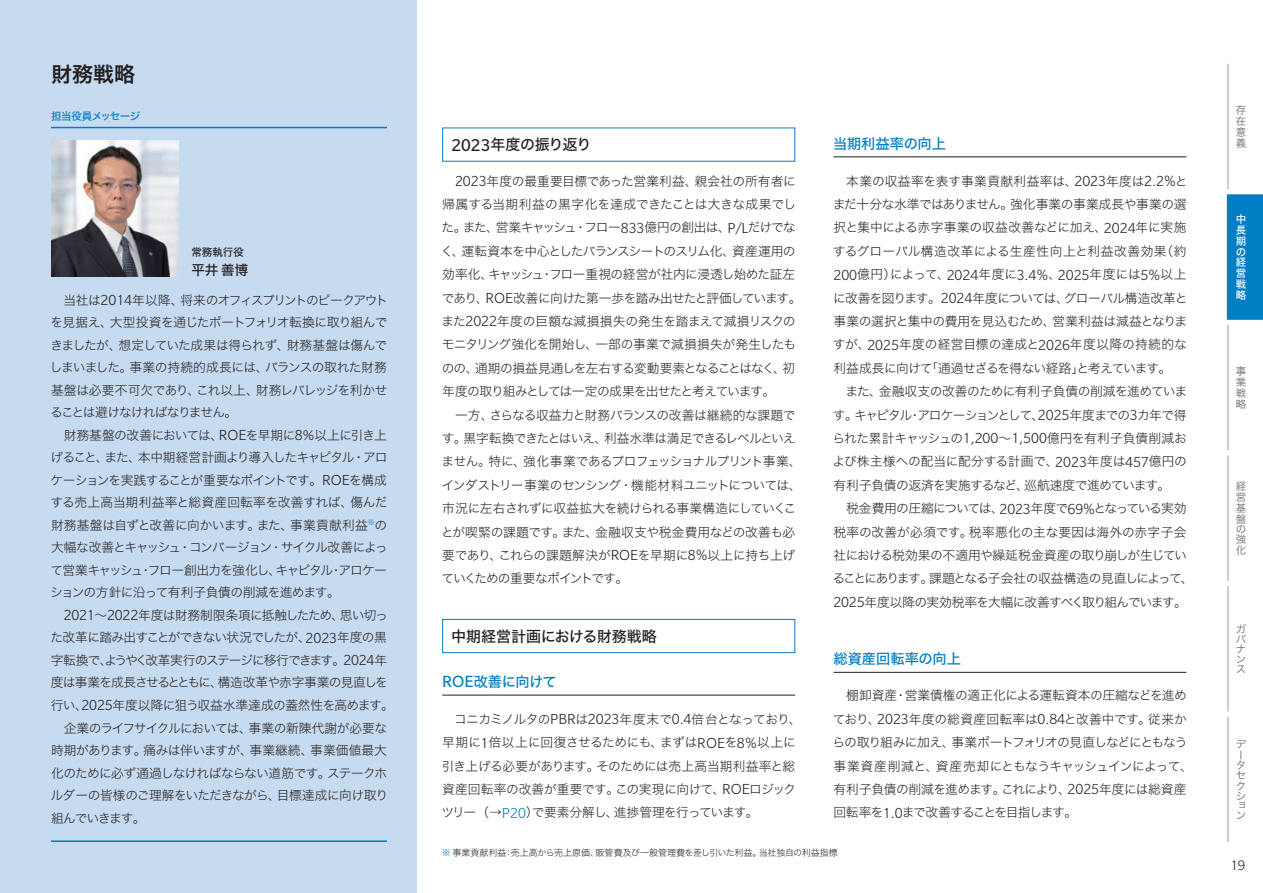
<style>
.page{position:relative;width:1263px;height:893px;background:#fff}
.page>*{position:absolute;margin:0;border:0;box-sizing:border-box;transform-origin:0 0}
.t1{font:21px "Hira Kaku Std W6";color:#231f20}
.t2{font:15px "Hira Kaku Std W5";color:#231f20}
.t3{font:15px "Hira Kaku Std W5";letter-spacing:-.05em;color:#231f20}
.t4{font:300 15px "Slate Std";color:#231f20}
.t5{font:14.25px "Hira Kaku Std W5";color:#007ec5}
.t6{font:13.5px "Hira Kaku Std W5";color:#231f20}
.t7{font:12.75px/23.4px "Hira Kaku Std W2";letter-spacing:-.045em;color:#231f20;text-align:justify}
.t8{font:12.75px "Hira Kaku Std W2";letter-spacing:-.085em;color:#231f20}
.t9{font:12.75px "Hira Kaku Std W2";letter-spacing:-.09em;color:#231f20}
.t10{font:10.5px/10.1px "Hira Kaku Std W3";color:#696b73;text-align:justify}
.t11{font:10.5px "Hira Kaku Std W5";letter-spacing:-.04em;color:#007ec5}
.t12{font:10.5px/10.8px "Hira Kaku Std W5";color:#fff;text-align:justify}
.t13{font:10.5px "Hira Kaku Std W5";color:#231f20}
.t14{font:9px "Hira Kaku Std W2";color:#231f20}
.s1{font-family:"Slate Std";font-weight:300;font-size:15.75px}
.s2{font-family:"Slate Std";font-size:18.6px}
.s3{font-family:"Slate Std";font-size:17.7px}
.s4{font-family:"Slate Std";font-weight:300;font-size:15.75px;color:#007ec5}
.s5{color:#007ec5}
</style>
<div class="page">
<div style="left:0;top:0;width:417px;height:893px;background:#c6daf0"></div>
<hr style="left:51px;top:840px;width:336px;height:2px;background:#007ec5">
<img style="left:51px;top:141px;width:128px;height:136px">
<hr style="left:51px;top:127px;width:336px;height:1px;background:#007ec5">
<div style="left:442px;top:619px;width:353px;height:34px;border:1px solid #007ec5"></div>
<hr style="left:833px;top:157px;width:353px;height:1px;background:#231f20">
<hr style="left:442px;top:695px;width:353px;height:1px;background:#231f20">
<hr style="left:833px;top:672px;width:353px;height:1px;background:#231f20">
<div style="left:1227px;top:194px;width:36px;height:126px;background:#007ec5"></div>
<hr style="left:1227px;top:325px;width:2px;height:125px;background:#cdd0d0">
<hr style="left:1227px;top:455px;width:2px;height:126px;background:#cdd0d0">
<hr style="left:1227px;top:716px;width:2px;height:126px;background:#cdd0d0">
<hr style="left:1227px;top:586px;width:2px;height:125px;background:#cdd0d0">
<hr style="left:1227px;top:64px;width:2px;height:125px;background:#cdd0d0">
<h1 class="t1" style="left:51px;top:58px;width:85px">財務戦略</h1>
<p class="t11" style="left:51px;top:108px;width:91px">担当役員メッセージ</p>
<p class="t13" style="left:191px;top:244px;width:54px">常務執行役</p>
<p class="t6" style="left:191px;top:260px;width:58px">平井善博</p>
<p class="t7" style="left:50px;top:289px;width:340px;line-height:22.5px;text-indent:13px">当社は<span class="s1">2014</span>年以降、将来のオフィスプリントのピークアウトを見据え、大型投資を通じたポートフォリオ転換に取り組んできましたが、想定していた成果は得られず、財務基盤は傷んでしまいました。事業の持続的成長には、バランスの取れた財務基盤は必要不可欠であり、これ以上、財務レバレッジを利かせることは避けなければなりません。</p>
<p class="t7" style="left:50px;top:424px;width:339px;line-height:22.5px;text-indent:14px">財務基盤の改善においては、<span class="s1">ROE</span>を早期に<span class="s1">8</span>％以上に引き上げること、また、本中期経営計画より導入したキャピタル・アロケーションを実践することが重要なポイントです。<span class="s1">ROE</span>を構成する売上高当期利益率と総資産回転率を改善すれば、傷んだ財務基盤は自ずと改善に向かいます。また、事業貢献利益<sup>※</sup>の大幅な改善とキャッシュ・コンバージョン・サイクル改善によって営業キャッシュ・フロー創出力を強化し、キャピタル・アロケーションの方針に沿って有利子負債の削減を進めます。</p>
<p class="t7" style="left:64px;top:603px;width:326px"><span class="s1">2021</span>～<span class="s1">2022</span>年度は財務制限条項に抵触したため、思い切っ</p>
<p class="t7" style="left:50px;top:626px;width:338px">た改革に踏み出すことができない状況でしたが、<span class="s1">2023</span>年度の黒</p>
<p class="t8" style="left:51px;top:651px;width:338px">字転換で、ようやく改革実行のステージに移行できます。<span class="s1">2024</span>年</p>
<p class="t7" style="left:51px;top:671px;width:339px">度は事業を成長させるとともに、構造改革や赤字事業の見直しを</p>
<p class="t7" style="left:51px;top:693px;width:344px">行い、<span class="s1">2025</span>年度以降に狙う収益水準達成の蓋然性を高めます。</p>
<p class="t7" style="left:64px;top:716px;width:325px">企業のライフサイクルにおいては、事業の新陳代謝が必要な</p>
<p class="t7" style="left:51px;top:738px;width:337px">時期があります。痛みは伴いますが、事業継続、事業価値最大</p>
<p class="t7" style="left:51px;top:761px;width:338px">化のために必ず通過しなければならない道筋です。ステークホ</p>
<p class="t7" style="left:51px;top:783px;width:339px">ルダーの皆様のご理解をいただきながら、目標達成に向け取り</p>
<p class="t9" style="left:51px;top:808px;width:96px">組んでいきます。</p>
<p class="t3" style="left:451px;top:133px;width:141px"><span class="s2">2023</span>年度の振り返り</p>
<p class="t7" style="left:441px;top:169px;width:362px;text-align:left;text-indent:14px"><span class="s1">2023</span>年度の最重要目標であった営業利益、親会社の所有者に帰属する当期利益の黒字化を達成できたことは大きな成果でした。また、営業キャッシュ・フロー<span class="s1">833</span>億円の創出は、<span class="s1">P/L</span>だけでなく、運転資本を中心としたバランスシートのスリム化、資産運用の効率化、キャッシュ・フロー重視の経営が社内に浸透し始めた証左であり、<span class="s1">ROE</span>改善に向けた第一歩を踏み出せたと評価しています。また<span class="s1">2022</span>年度の巨額な減損損失の発生を踏まえて減損リスクのモニタリング強化を開始し、一部の事業で減損損失が発生したものの、通期の損益見通しを左右する変動要素となることはなく、初年度の取り組みとしては一定の成果を出せたと考えています。</p>
<p class="t7" style="left:441px;top:403px;width:362px;text-align:left;text-indent:14px">一方、さらなる収益力と財務バランスの改善は継続的な課題です。黒字転換できたとはいえ、利益水準は満足できるレベルといえません。特に、強化事業であるプロフェッショナルプリント事業、インダストリー事業のセンシング・機能材料ユニットについては、市況に左右されずに収益拡大を続けられる事業構造にしていくことが喫緊の課題です。また、金融収支や税金費用などの改善も必要であり、これらの課題解決が<span class="s1">ROE</span>を早期に<span class="s1">8%</span>以上に持ち上げていくための重要なポイントです。</p>
<p class="t2" style="left:451px;top:625px;width:207px">中期経営計画における財務戦略</p>
<p class="t5" style="left:442px;top:671px;width:116px"><span class="s3">ROE</span>改善に向けて</p>
<p class="t7" style="left:441px;top:707px;width:362px;text-align:left;text-indent:13px">コニカミノルタの<span class="s1">PBR</span>は<span class="s1">2023</span>年度末で<span class="s1">0.4</span>倍台となっており、早期に<span class="s1">1</span>倍以上に回復させるためにも、まずは<span class="s1">ROE</span>を<span class="s1">8%</span>以上に引き上げる必要があります。そのためには売上高当期利益率と総資産回転率の改善が重要です。この実現に向けて、<span class="s1">ROE</span>ロジックツリー（→<span class="s4">P20</span>）で要素分解し、進捗管理を行っています。</p>
<p class="t5" style="left:833px;top:132px;width:114px">当期利益率の向上</p>
<p class="t7" style="left:833px;top:169px;width:356px;text-indent:13px">本業の収益率を表す事業貢献利益率は、<span class="s1">2023</span>年度は<span class="s1">2.2%</span>とまだ十分な水準ではありません。強化事業の事業成長や事業の選択と集中による赤字事業の収益改善などに加え、<span class="s1">2024</span>年に実施するグローバル構造改革による生産性向上と利益改善効果（約<span class="s1">200</span>億円）によって、<span class="s1">2024</span>年度に<span class="s1">3.4%</span>、<span class="s1">2025</span>年度には<span class="s1">5%</span>以上に改善を図ります。<span class="s1">2024</span>年度については、グローバル構造改革と事業の選択と集中の費用を見込むため、営業利益は減益となりますが、<span class="s1">2025</span>年度の経営目標の達成と<span class="s1">2026</span>年度以降の持続的な利益成長に向けて「通過せざるを得ない経路」と考えています。</p>
<p class="t7" style="left:832px;top:379px;width:356px;text-indent:13px">また、金融収支の改善のために有利子負債の削減を進めています。キャピタル・アロケーションとして、<span class="s1">2025</span>年度までの<span class="s1">3</span>カ年で得られた累計キャッシュの<span class="s1">1,200</span>～<span class="s1">1,500</span>億円を有利子負債削減および株主様への配当に配分する計画で、<span class="s1">2023</span>年度は<span class="s1">457</span>億円の有利子負債の返済を実施するなど、巡航速度で進めています。</p>
<p class="t7" style="left:832px;top:496px;width:363px;text-align:center">税金費用の圧縮については、<span class="s1">2023</span>年度で<span class="s1">69%</span>となっている実効<br>税率の改善が必須です。税率悪化の主な要因は海外の赤字子会社における税効果の不適用や繰延税金資産の取り崩しが生じていることにあります。課題となる子会社の収益構造の見直しによって、<span class="s1">2025</span>年度以降の実効税率を大幅に改善すべく取り組んでいます。</p>
<p class="t5" style="left:833px;top:648px;width:129px">総資産回転率の向上</p>
<p class="t7" style="left:832px;top:684px;width:362px;text-align:left;text-indent:14px">棚卸資産・営業債権の適正化による運転資本の圧縮などを進めており、<span class="s1">2023</span>年度の総資産回転率は<span class="s1">0.84</span>と改善中です。従来からの取り組みに加え、事業ポートフォリオの見直しなどにともなう事業資産削減と、資産売却にともなうキャッシュインによって、有利子負債の削減を進めます。これにより、<span class="s1">2025</span>年度には総資産回転率を<span class="s1">1.0</span>まで改善することを目指します。</p>
<p class="t14" style="left:442px;top:846px;width:398px"><span class="s5">※</span> 事業貢献利益：売上高から売上原価、販管費及び一般管理費を差し引いた利益。当社独自の利益指標</p>
<p class="t10" style="left:1236px;top:105px;width:12px;line-height:10.9px">存在意義</p>
<p class="t12" style="left:1236px;top:214px;width:12px">中長期の経営戦略</p>
<p class="t10" style="left:1236px;top:366px;width:12px;line-height:10.9px">事業戦略</p>
<p class="t10" style="left:1236px;top:480px;width:12px;line-height:10.8px">経営基盤の強化</p>
<p class="t10" style="left:1236px;top:624px;width:12px">ガバナンス</p>
<p class="t10" style="left:1236px;top:739px;width:12px;text-align:left">データセクション</p>
<p class="t4" style="left:1230px;top:858px;width:16px">19</p>
</div>
